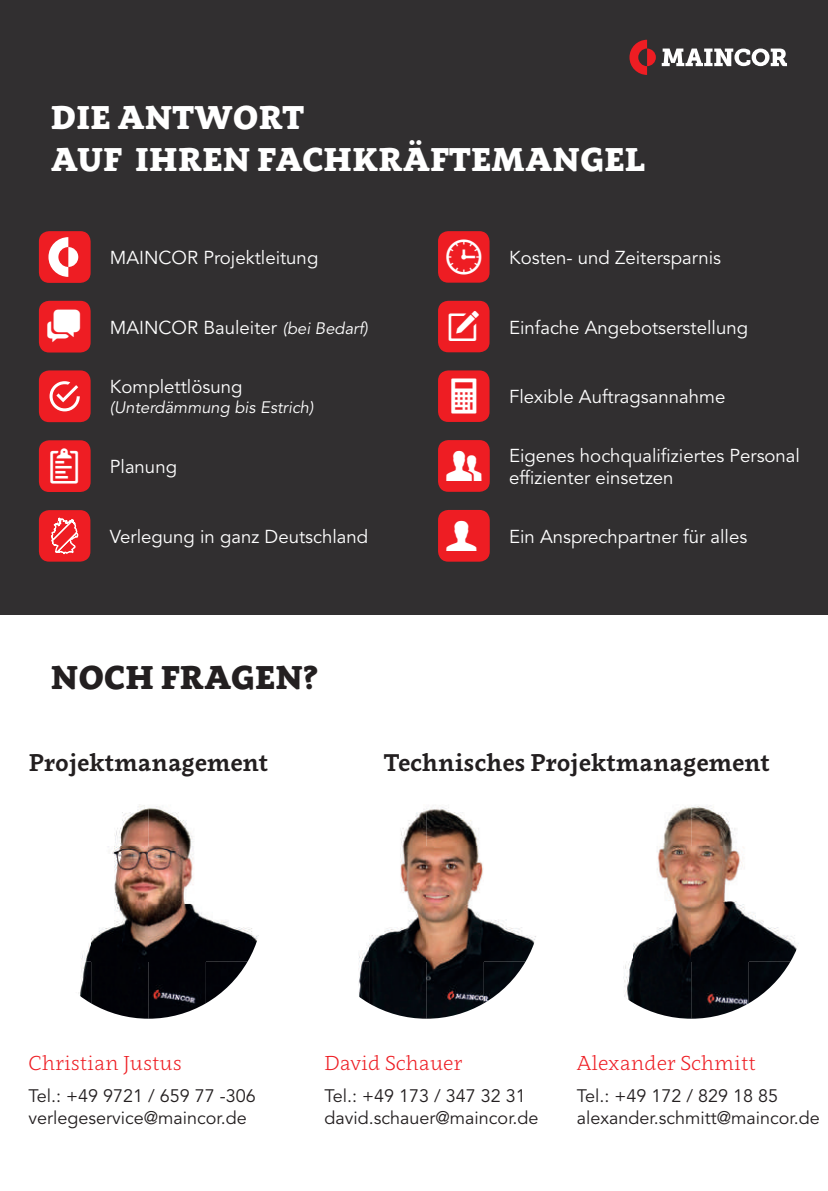
<style>
.page{position:relative;width:828px;height:1191px;background:#fff}
.page>*{position:absolute;margin:0;border:0;box-sizing:border-box;transform-origin:0 0}
.t1{font:40px "Ionicons";color:#fff}
.t2{font:900 32.8px/42.4px "Clavo";letter-spacing:.01em;color:#fff}
.t3{font:900 32.8px "Clavo";letter-spacing:.01em;color:#231f20}
.t4{font:700 24px "Clavo";color:#231f20}
.t5{font:300 20px "Clavo";color:#ee1d23}
.t6{font:18.6px/22.4px "Avenir LT Std";color:#fff}
.t7{font:18px/21.6px "Avenir LT Std";color:#231f20}
.t8{font:italic 16.6px "Avenir LT Std";color:#fff}
.s1{font-style:italic;font-size:16.6px}
</style>
<div class="page">
<div style="left:0;top:0;width:828px;height:614px;background:#312f30"></div>
<div style="left:438px;top:231px;width:51px;height:52px;background:#ee1d23;border-radius:10px"></div>
<div style="left:438px;top:440px;width:52px;height:52px;background:#ee1d23;border-radius:10px"></div>
<div style="left:438px;top:370px;width:51px;height:52px;background:#ee1d23;border-radius:10px"></div>
<div style="left:39px;top:231px;width:52px;height:52px;background:#ee1d23;border-radius:10px"></div>
<div style="left:39px;top:510px;width:51px;height:51px;background:#ee1d23;border-radius:10px"></div>
<svg style="left:51px;top:517px;width:28px;height:37px"></svg>
<svg style="left:48px;top:237px;width:30px;height:40px"></svg>
<div style="left:39px;top:370px;width:52px;height:52px;background:#ee1d23;border-radius:10px"></div>
<div style="left:39px;top:301px;width:52px;height:51px;background:#ee1d23;border-radius:10px"></div>
<div style="left:438px;top:510px;width:52px;height:51px;background:#ee1d23;border-radius:10px"></div>
<div style="left:39px;top:440px;width:52px;height:52px;background:#ee1d23;border-radius:10px"></div>
<div style="left:438px;top:301px;width:51px;height:51px;background:#ee1d23;border-radius:10px"></div>
<svg style="left:629px;top:40px;width:27px;height:35px"></svg>
<svg style="left:662px;top:49px;width:125px;height:17px"></svg>
<img style="left:108px;top:805px;width:86px;height:42px">
<img style="left:81px;top:847px;width:178px;height:114px">
<img style="left:78px;top:961px;width:13px;height:42px">
<img style="left:91px;top:961px;width:115px;height:57px">
<img style="left:206px;top:961px;width:42px;height:42px">
<img style="left:401px;top:807px;width:78px;height:39px">
<img style="left:359px;top:846px;width:177px;height:115px">
<img style="left:358px;top:961px;width:11px;height:42px">
<img style="left:369px;top:961px;width:115px;height:57px">
<img style="left:484px;top:961px;width:41px;height:42px">
<img style="left:662px;top:805px;width:73px;height:42px">
<img style="left:631px;top:847px;width:168px;height:114px">
<img style="left:623px;top:961px;width:11px;height:42px">
<img style="left:634px;top:961px;width:114px;height:57px">
<img style="left:748px;top:961px;width:42px;height:42px">
<svg style="left:50px;top:381px;width:30px;height:30px"></svg>
<h2 class="t2" style="left:51px;top:95px;width:595px">DIE ANTWORT<br>AUF IHREN FACHKRÄFTEMANGEL</h2>
<h1 class="t1" style="left:446px;top:236px;width:36px">■</h1>
<p class="t6" style="left:110px;top:247px;width:210px">MAINCOR Projektleitung</p>
<p class="t6" style="left:509px;top:247px;width:214px">Kosten- und Zeitersparnis</p>
<p class="t6" style="left:110px;top:317px;width:259px">MAINCOR Bauleiter <span class="s1">(bei Bedarf)</span></p>
<p class="t6" style="left:110px;top:376px;width:134px">Komplettlösung</p>
<p class="t8" style="left:110px;top:398px;width:205px">(Unterdämmung bis Estrich)</p>
<p class="t6" style="left:110px;top:456px;width:69px">Planung</p>
<p class="t6" style="left:110px;top:526px;width:260px">Verlegung in ganz Deutschland</p>
<h2 class="t3" style="left:51px;top:653px;width:270px">NOCH FRAGEN?</h2>
<p class="t6" style="left:509px;top:316px;width:240px">Einfache Angebotserstellung</p>
<p class="t6" style="left:509px;top:386px;width:218px">Flexible Auftragsannahme</p>
<p class="t6" style="left:509px;top:445px;width:292px">Eigenes hochqualifiziertes Personal effizienter einsetzen</p>
<p class="t6" style="left:509px;top:526px;width:240px">Ein Ansprechpartner für alles</p>
<p class="t4" style="left:29px;top:746px;width:241px">Projektmanagement</p>
<p class="t4" style="left:384px;top:746px;width:387px">Technisches Projektmanagement</p>
<p class="t5" style="left:28px;top:1049px;width:155px">Christian Justus</p>
<p class="t7" style="left:28px;top:1085px;width:229px">Tel.: +49 9721 / 659 77 -306 verlegeservice@maincor.de</p>
<p class="t5" style="left:324px;top:1049px;width:139px">David Schauer</p>
<p class="t7" style="left:324px;top:1085px;width:216px">Tel.: +49 173 / 347 32 31 david.schauer@maincor.de</p>
<p class="t5" style="left:577px;top:1049px;width:180px">Alexander Schmitt</p>
<p class="t7" style="left:577px;top:1085px;width:245px">Tel.: +49 172 / 829 18 85 alexander.schmitt@maincor.de</p>
</div>
